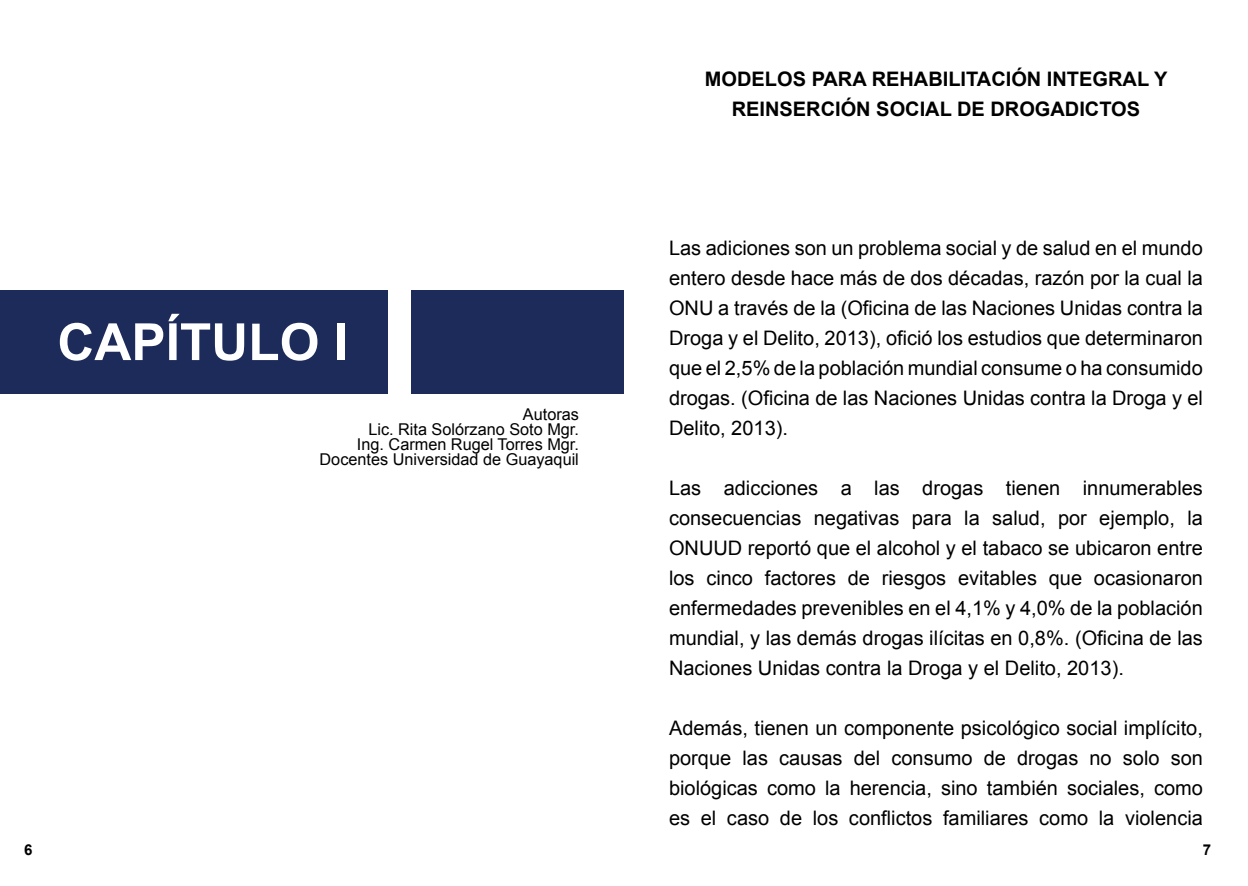
<style>
.page{position:relative;width:1248px;height:886px;background:#fff}
.page>*{position:absolute;margin:0;border:0;box-sizing:border-box;transform-origin:0 0}
.t1{font:700 51.25px "Arial";color:#fff}
.t2{font:20px/30px "Arial";color:#000;text-align:justify}
.t3{font:700 20px/30px "Arial";color:#000;text-align:center}
.t4{font:16.25px/15px "Arial";color:#000;text-align:right}
.t5{font:700 15px "Arial";color:#000}
</style>
<div class="page">
<div style="left:0;top:290px;width:388px;height:104px;background:#1d2b5a"></div>
<div style="left:411px;top:290px;width:213px;height:104px;background:#1d2b5a"></div>
<h1 class="t1" style="left:57px;top:308px;width:292px">CAPÍTULO I</h1>
<p class="t4" style="left:319px;top:407px;width:261px">Autoras<br>Lic. Rita Solórzano Soto Mgr.<br>Ing. Carmen Rugel Torres Mgr.<br>Docentes Universidad de Guayaquil</p>
<p class="t3" style="left:704px;top:64px;width:464px">MODELOS PARA REHABILITACIÓN INTEGRAL Y<br>REINSERCIÓN SOCIAL DE DROGADICTOS</p>
<p class="t2" style="left:669px;top:233px;width:535px">Las adiciones son un problema social y de salud en el mundo entero desde hace más de dos décadas, razón por la cual la ONU a través de la (Oficina de las Naciones Unidas contra la Droga y el Delito, 2013), ofició los estudios que determinaron que el 2,5% de la población mundial consume o ha consumido drogas. (Oficina de las Naciones Unidas contra la Droga y el Delito, 2013).</p>
<p class="t2" style="left:669px;top:473px;width:535px">Las adicciones a las drogas tienen innumerables consecuencias negativas para la salud, por ejemplo, la ONUUD reportó que el alcohol y el tabaco se ubicaron entre los cinco factores de riesgos evitables que ocasionaron enfermedades prevenibles en el 4,1% y 4,0% de la población mundial, y las demás drogas ilícitas en 0,8%. (Oficina de las Naciones Unidas contra la Droga y el Delito, 2013).</p>
<p class="t2" style="left:669px;top:713px;width:535px">Además, tienen un componente psicológico social implícito, porque las causas del consumo de drogas no solo son biológicas como la herencia, sino también sociales, como es el caso de los conflictos familiares como la violencia</p>
<p class="t5" style="left:24px;top:839px;width:10px">6</p>
<p class="t5" style="left:1202px;top:839px;width:10px">7</p>
</div>
